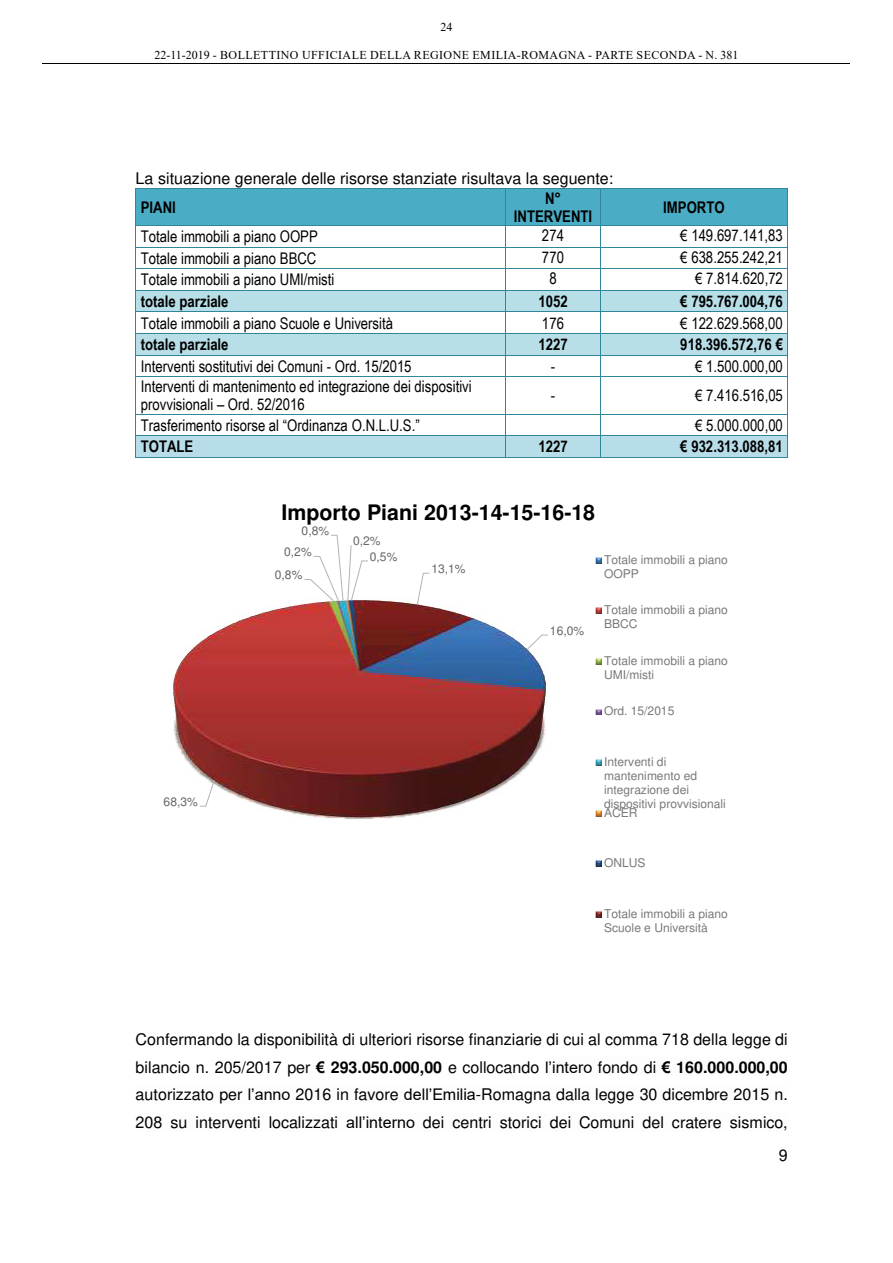
<style>
.page{position:relative;width:893px;height:1263px;background:#fff}
.page>*{position:absolute;margin:0;border:0;box-sizing:border-box;transform-origin:0 0}
.t1{font:700 21.3px "Helvetica";color:#000}
.t2{font:16.05px/18.5px "Arial Narrow";color:#000}
.t3{font:16.05px/27.6px "Helvetica";color:#000;text-align:justify}
.t4{font:700 16.05px/18.5px "Arial Narrow";color:#000;text-align:center}
.t5{font:12px/13.8px "Helvetica";letter-spacing:.005em;color:#77787b}
.t6{font:12px "Times New Roman";letter-spacing:.035em;color:#000}
.t7{font:12px/15.8px "Helvetica";color:#636467}
.s1{font-family:"Arial";font-weight:700}
.s2{font-weight:700}
.s3{font-family:"Arial"}
</style>
<div class="page">
<hr style="left:43px;top:64px;width:807px;height:1px;background:#000">
<div style="left:136px;top:189px;width:369px;height:36px;background:#4bacc5"></div>
<div style="left:506px;top:189px;width:94px;height:36px;background:#4bacc5"></div>
<div style="left:601px;top:189px;width:186px;height:36px;background:#4bacc5"></div>
<hr style="left:136px;top:188px;width:369px;height:1px;background:#32869b">
<hr style="left:506px;top:188px;width:94px;height:1px;background:#32869b">
<hr style="left:601px;top:188px;width:186px;height:1px;background:#32869b">
<hr style="left:136px;top:188px;width:1px;height:37px;background:#32869b">
<hr style="left:505px;top:188px;width:1px;height:37px;background:#32869b">
<hr style="left:600px;top:188px;width:1px;height:37px;background:#32869b">
<hr style="left:787px;top:188px;width:1px;height:37px;background:#32869b">
<hr style="left:136px;top:225px;width:369px;height:1px;background:#32869b">
<hr style="left:506px;top:225px;width:94px;height:1px;background:#32869b">
<hr style="left:601px;top:225px;width:186px;height:1px;background:#32869b">
<hr style="left:136px;top:247px;width:369px;height:1px;background:#32869b">
<hr style="left:506px;top:247px;width:94px;height:1px;background:#32869b">
<hr style="left:601px;top:247px;width:186px;height:1px;background:#32869b">
<hr style="left:136px;top:268px;width:369px;height:1px;background:#32869b">
<hr style="left:506px;top:268px;width:94px;height:1px;background:#32869b">
<hr style="left:601px;top:268px;width:186px;height:1px;background:#32869b">
<div style="left:136px;top:291px;width:369px;height:21px;background:#b8dee8"></div>
<div style="left:506px;top:291px;width:94px;height:21px;background:#b8dee8"></div>
<div style="left:601px;top:291px;width:186px;height:21px;background:#b8dee8"></div>
<hr style="left:136px;top:290px;width:369px;height:1px;background:#32869b">
<hr style="left:506px;top:290px;width:94px;height:1px;background:#32869b">
<hr style="left:601px;top:290px;width:186px;height:1px;background:#32869b">
<hr style="left:136px;top:312px;width:369px;height:1px;background:#32869b">
<hr style="left:506px;top:312px;width:94px;height:1px;background:#32869b">
<hr style="left:601px;top:312px;width:186px;height:1px;background:#32869b">
<div style="left:136px;top:334px;width:369px;height:21px;background:#b8dee8"></div>
<div style="left:506px;top:334px;width:94px;height:21px;background:#b8dee8"></div>
<div style="left:601px;top:334px;width:186px;height:21px;background:#b8dee8"></div>
<hr style="left:136px;top:333px;width:369px;height:1px;background:#32869b">
<hr style="left:506px;top:333px;width:94px;height:1px;background:#32869b">
<hr style="left:601px;top:333px;width:186px;height:1px;background:#32869b">
<hr style="left:136px;top:355px;width:369px;height:1px;background:#32869b">
<hr style="left:506px;top:355px;width:94px;height:1px;background:#32869b">
<hr style="left:601px;top:355px;width:186px;height:1px;background:#32869b">
<hr style="left:136px;top:376px;width:369px;height:1px;background:#32869b">
<svg style="left:505px;top:225px;width:1px;height:152px"></svg>
<hr style="left:506px;top:376px;width:94px;height:1px;background:#32869b">
<svg style="left:600px;top:225px;width:1px;height:152px"></svg>
<hr style="left:601px;top:376px;width:186px;height:1px;background:#32869b">
<svg style="left:787px;top:225px;width:1px;height:152px"></svg>
<hr style="left:136px;top:377px;width:1px;height:37px;background:#32869b">
<hr style="left:505px;top:377px;width:1px;height:37px;background:#32869b">
<hr style="left:600px;top:377px;width:1px;height:37px;background:#32869b">
<hr style="left:787px;top:377px;width:1px;height:37px;background:#32869b">
<hr style="left:136px;top:414px;width:369px;height:1px;background:#32869b">
<hr style="left:506px;top:414px;width:94px;height:1px;background:#32869b">
<hr style="left:601px;top:414px;width:186px;height:1px;background:#32869b">
<div style="left:136px;top:436px;width:369px;height:21px;background:#b7dde8"></div>
<div style="left:506px;top:436px;width:94px;height:21px;background:#b7dde8"></div>
<div style="left:601px;top:436px;width:186px;height:21px;background:#b7dde8"></div>
<hr style="left:136px;top:435px;width:369px;height:1px;background:#32869b">
<hr style="left:506px;top:435px;width:94px;height:1px;background:#32869b">
<hr style="left:601px;top:435px;width:186px;height:1px;background:#32869b">
<hr style="left:136px;top:457px;width:369px;height:1px;background:#32869b">
<svg style="left:505px;top:414px;width:1px;height:44px"></svg>
<hr style="left:506px;top:457px;width:94px;height:1px;background:#32869b">
<svg style="left:600px;top:414px;width:1px;height:44px"></svg>
<hr style="left:601px;top:457px;width:186px;height:1px;background:#32869b">
<svg style="left:787px;top:414px;width:1px;height:44px"></svg>
<img style="left:172px;top:600px;width:375px;height:220px">
<svg style="left:527px;top:634px;width:21px;height:15px"></svg>
<svg style="left:200px;top:780px;width:15px;height:27px"></svg>
<svg style="left:304px;top:535px;width:64px;height:66px"></svg>
<svg style="left:417px;top:573px;width:12px;height:31px"></svg>
<svg style="left:595px;top:557px;width:7px;height:6px"></svg>
<svg style="left:595px;top:607px;width:7px;height:7px"></svg>
<svg style="left:595px;top:657px;width:7px;height:7px"></svg>
<svg style="left:595px;top:709px;width:7px;height:6px"></svg>
<svg style="left:595px;top:759px;width:7px;height:6px"></svg>
<svg style="left:595px;top:809px;width:7px;height:7px"></svg>
<svg style="left:595px;top:860px;width:7px;height:6px"></svg>
<svg style="left:595px;top:911px;width:7px;height:6px"></svg>
<p class="t6" style="left:440px;top:19px;width:13px">24</p>
<p class="t6" style="left:154px;top:47px;width:585px">22-11-2019 - BOLLETTINO UFFICIALE DELLA REGIONE EMILIA-ROMAGNA - PARTE SECONDA - N. 381</p>
<p class="t3" style="left:136px;top:166px;width:479px">La situazione generale delle risorse stanziate risultava la seguente:</p>
<p class="t4" style="left:141px;top:197px;width:37px">PIANI</p>
<p class="t4" style="left:514px;top:188px;width:80px">N°<br>INTERVENTI</p>
<p class="t4" style="left:663px;top:197px;width:63px">IMPORTO</p>
<p class="t2" style="left:141px;top:227px;width:179px">Totale immobili a piano OOPP</p>
<p class="t2" style="left:542px;top:226px;width:24px">274</p>
<p class="t2" style="left:680px;top:226px;width:104px">€ 149.697.141,83</p>
<p class="t2" style="left:141px;top:248px;width:177px">Totale immobili a piano BBCC</p>
<p class="t2" style="left:542px;top:247px;width:24px">770</p>
<p class="t2" style="left:680px;top:247px;width:104px">€ 638.255.242,21</p>
<p class="t2" style="left:141px;top:270px;width:195px">Totale immobili a piano UMI/misti</p>
<p class="t2" style="left:549px;top:269px;width:9px">8</p>
<p class="t2" style="left:695px;top:269px;width:89px">€ 7.814.620,72</p>
<p class="t4" style="left:141px;top:291px;width:89px">totale parziale</p>
<p class="t4" style="left:538px;top:291px;width:31px">1052</p>
<p class="t4" style="left:680px;top:291px;width:104px">€ 795.767.004,76</p>
<p class="t2" style="left:141px;top:313px;width:254px">Totale immobili a piano Scuole e Università</p>
<p class="t2" style="left:542px;top:313px;width:24px">176</p>
<p class="t2" style="left:680px;top:313px;width:104px">€ 122.629.568,00</p>
<p class="t4" style="left:141px;top:335px;width:89px">totale parziale</p>
<p class="t4" style="left:538px;top:335px;width:31px">1227</p>
<p class="t4" style="left:680px;top:335px;width:104px">918.396.572,76 €</p>
<p class="t2" style="left:141px;top:356px;width:272px">Interventi sostitutivi dei Comuni - Ord. 15/2015</p>
<p class="t2" style="left:551px;top:356px;width:6px">-</p>
<p class="t2" style="left:695px;top:356px;width:89px">€ 1.500.000,00</p>
<p class="t2" style="left:141px;top:376px;width:332px">Interventi di mantenimento ed integrazione dei dispositivi provvisionali – Ord. 52/2016</p>
<p class="t2" style="left:551px;top:386px;width:6px">-</p>
<p class="t2" style="left:695px;top:386px;width:89px">€ 7.416.516,05</p>
<p class="t2" style="left:141px;top:415px;width:281px">Trasferimento risorse al “Ordinanza O.N.L.U.S.”</p>
<p class="t2" style="left:695px;top:415px;width:89px">€ 5.000.000,00</p>
<p class="t4" style="left:141px;top:437px;width:54px">TOTALE</p>
<p class="t4" style="left:538px;top:437px;width:31px">1227</p>
<p class="t4" style="left:680px;top:437px;width:104px">€ 932.313.088,81</p>
<p class="t7" style="left:164px;top:795px;width:36px">68,3%</p>
<h1 class="t1" style="left:281px;top:504px;width:315px">Importo Piani 2013-14-15-16-18</h1>
<p class="t7" style="left:302px;top:524px;width:29px">0,8%</p>
<p class="t7" style="left:370px;top:534px;width:29px;text-indent:-17px">0,2%<br>0,5%</p>
<p class="t7" style="left:284px;top:545px;width:29px">0,2%</p>
<p class="t7" style="left:431px;top:562px;width:36px">13,1%</p>
<p class="t7" style="left:275px;top:568px;width:29px">0,8%</p>
<p class="t7" style="left:550px;top:624px;width:36px">16,0%</p>
<p class="t5" style="left:604px;top:554px;width:125px">Totale immobili a piano<br>OOPP</p>
<p class="t5" style="left:604px;top:604px;width:125px">Totale immobili a piano<br>BBCC</p>
<p class="t5" style="left:604px;top:655px;width:125px">Totale immobili a piano<br>UMI/misti</p>
<p class="t5" style="left:604px;top:705px;width:72px">Ord. 15/2015</p>
<p class="t5" style="left:604px;top:756px;width:123px">Interventi di mantenimento ed integrazione dei dispositivi provvisionali</p>
<p class="t5" style="left:604px;top:807px;width:35px">ACER</p>
<p class="t5" style="left:604px;top:857px;width:43px">ONLUS</p>
<p class="t5" style="left:604px;top:908px;width:125px">Totale immobili a piano<br>Scuole e Università</p>
<p class="t3" style="left:136px;top:1027px;width:654px">Confermando la disponibilità di ulteriori risorse finanziarie di cui al comma 718 della legge di bilancio n. 205/2017 per <span class="s1">€</span> <span class="s2">293.050.000,00</span> e collocando <span class="s3">l’intero</span> fondo di <span class="s1">€</span> <span class="s2">160.000.000,00 </span>autorizzato per <span class="s3">l’anno</span> 2016 in favore <span class="s3">dell’Emilia</span>-Romagna dalla legge 30 dicembre 2015 n.<br>208 su interventi localizzati <span class="s3">all’interno</span> dei centri storici dei Comuni del cratere sismico,</p>
<p class="t3" style="left:779px;top:1142px;width:10px">9</p>
</div>
